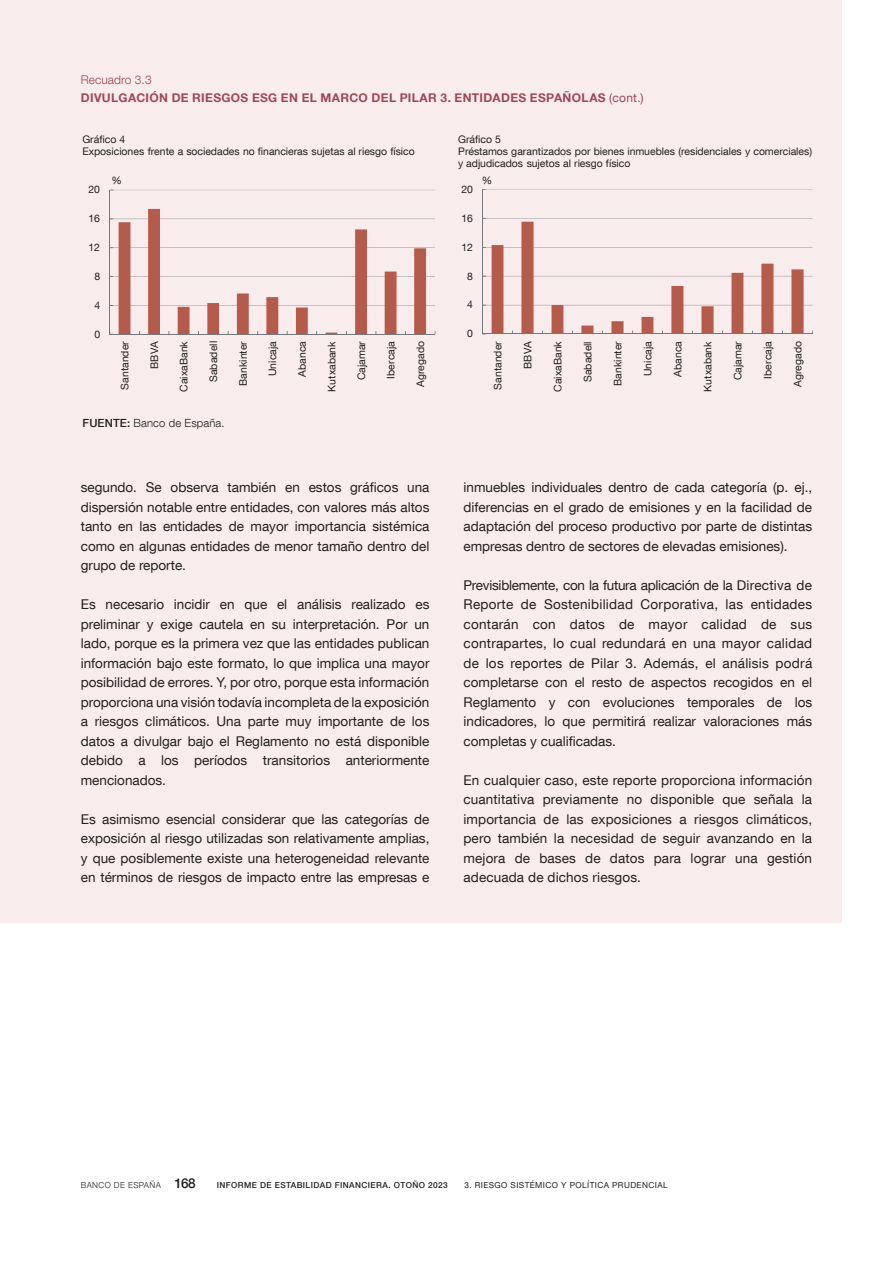
<style>
.page{position:relative;width:893px;height:1263px;background:#fff}
.page>*{position:absolute;margin:0;border:0;box-sizing:border-box;transform-origin:0 0}
.Recuadro_título{font:300 30px "Bd E Neue Helvetica";letter-spacing:.005em;color:#9d4855}
.Recuadro_texto{font:13.5px/19.5px "Bd E Neue Helvetica";color:#231f20;text-align:justify}
.Recuadro_título-2{font:700 12px "Bd E Neue Helvetica";letter-spacing:.03em;color:#9d4855}
.Recuadro_número{font:300 12px "Bd E Neue Helvetica";letter-spacing:.005em;color:#9d4855}
.t1{font:300 11.25px "Bd E Neue Helvetica";letter-spacing:.01em;color:#231f20}
.t2{font:10.5px/12.6px "Bd E Neue Helvetica";color:#231f20}
.t3{font:500 8.25px "Bd E Neue Helvetica";letter-spacing:.05em;color:#231f20}
.t4{font:8.25px "Bd E Neue Helvetica";letter-spacing:.05em;color:#231f20}
.t5{font:300 8.25px "Bd E Neue Helvetica";letter-spacing:.05em;color:#231f20}
.s1{font-weight:400}
.s2{font-weight:500}
.s3{font-weight:500;font-size:13.5px}
</style>
<div class="page">
<div style="left:0;top:0;width:842px;height:923px;background:#f9eced"></div>
<hr style="left:483px;top:305px;width:329px;height:1px;background:#9a9d9e">
<hr style="left:483px;top:276px;width:329px;height:1px;background:#9a9d9e">
<hr style="left:483px;top:247px;width:329px;height:1px;background:#9a9d9e">
<hr style="left:483px;top:218px;width:329px;height:1px;background:#9a9d9e">
<hr style="left:483px;top:189px;width:329px;height:1px;background:#9a9d9e">
<hr style="left:482px;top:189px;width:1px;height:145px;background:#74787a">
<hr style="left:483px;top:333px;width:329px;height:1px;background:#74787a">
<svg style="left:492px;top:222px;width:311px;height:111px"></svg>
<hr style="left:110px;top:305px;width:325px;height:1px;background:#9a9d9e">
<hr style="left:110px;top:276px;width:325px;height:1px;background:#9a9d9e">
<hr style="left:110px;top:247px;width:325px;height:1px;background:#9a9d9e">
<hr style="left:110px;top:219px;width:325px;height:1px;background:#9a9d9e">
<hr style="left:110px;top:190px;width:325px;height:1px;background:#9a9d9e">
<hr style="left:109px;top:190px;width:1px;height:144px;background:#74787a">
<hr style="left:110px;top:334px;width:325px;height:1px;background:#74787a">
<svg style="left:119px;top:209px;width:307px;height:125px"></svg>
<p class="Recuadro_número" style="left:135px;top:72px;width:18px">? ?</p>
<p class="Recuadro_número" style="left:81px;top:72px;width:72px">Recuadro 3.3</p>
<h4 class="Recuadro_título-2" style="left:81px;top:90px;width:564px">DIVULGACIÓN DE RIESGOS ESG EN EL MARCO DEL PILAR 3. ENTIDADES ESPAÑOLAS <span class="s1">(cont.)</span></h4>
<h4 class="Recuadro_título" style="left:81px;top:79px;width:270px">TÍTULO RECUADRO</h4>
<p class="t2" style="left:82px;top:132px;width:334px">Gráfico 4<br>Exposiciones frente a sociedades no financieras sujetas al riesgo físico</p>
<p class="t2" style="left:458px;top:132px;width:355px">Gráfico 5<br>Préstamos arantizados por bienes inmuebles (residenciales y comerciales)</p>
<p class="t2" style="left:458px;top:156px;width:174px">y adjudicados sujetos al riesgo físico</p>
<p class="t2" style="left:511px;top:145px;width:7px">g</p>
<p class="t2" style="left:89px;top:183px;width:13px">20</p>
<p class="t2" style="left:112px;top:174px;width:12px">%</p>
<p class="t2" style="left:461px;top:183px;width:13px">20</p>
<p class="t2" style="left:482px;top:174px;width:12px">%</p>
<p class="t2" style="left:89px;top:212px;width:13px">16</p>
<p class="t2" style="left:461px;top:212px;width:13px">16</p>
<p class="t2" style="left:89px;top:241px;width:13px">12</p>
<p class="t2" style="left:461px;top:240px;width:13px">12</p>
<p class="t2" style="left:94px;top:270px;width:7px">8</p>
<p class="t2" style="left:467px;top:269px;width:7px">8</p>
<p class="t2" style="left:94px;top:298px;width:7px">4</p>
<p class="t2" style="left:467px;top:298px;width:7px">4</p>
<p class="t2" style="left:94px;top:327px;width:7px">0</p>
<p class="t2" style="left:467px;top:327px;width:7px">0</p>
<p class="t2" style="left:118px;top:390px;width:50px;rotate:-90deg">Santander</p>
<p class="t2" style="left:148px;top:369px;width:29px;rotate:-90deg">BBVA</p>
<p class="t2" style="left:177px;top:392px;width:52px;rotate:-90deg">CaixaBank</p>
<p class="t2" style="left:207px;top:382px;width:42px;rotate:-90deg">Sabadell</p>
<p class="t2" style="left:236px;top:386px;width:46px;rotate:-90deg">Bankinter</p>
<p class="t2" style="left:266px;top:376px;width:36px;rotate:-90deg">Unicaja</p>
<p class="t2" style="left:296px;top:377px;width:37px;rotate:-90deg">Abanca</p>
<p class="t2" style="left:325px;top:392px;width:52px;rotate:-90deg">Kutxabank</p>
<p class="t2" style="left:355px;top:380px;width:41px;rotate:-90deg">Cajamar</p>
<p class="t2" style="left:384px;top:378px;width:39px;rotate:-90deg">Ibercaja</p>
<p class="t2" style="left:414px;top:387px;width:47px;rotate:-90deg">Agregado</p>
<p class="t2" style="left:491px;top:390px;width:50px;rotate:-90deg">Santander</p>
<p class="t2" style="left:521px;top:369px;width:29px;rotate:-90deg">BBVA</p>
<p class="t2" style="left:551px;top:392px;width:52px;rotate:-90deg">CaixaBank</p>
<p class="t2" style="left:581px;top:382px;width:42px;rotate:-90deg">Sabadell</p>
<p class="t2" style="left:611px;top:386px;width:46px;rotate:-90deg">Bankinter</p>
<p class="t2" style="left:641px;top:376px;width:36px;rotate:-90deg">Unicaja</p>
<p class="t2" style="left:671px;top:377px;width:37px;rotate:-90deg">Abanca</p>
<p class="t2" style="left:701px;top:392px;width:52px;rotate:-90deg">Kutxabank</p>
<p class="t2" style="left:731px;top:380px;width:41px;rotate:-90deg">Cajamar</p>
<p class="t2" style="left:761px;top:378px;width:39px;rotate:-90deg">Ibercaja</p>
<p class="t2" style="left:791px;top:387px;width:47px;rotate:-90deg">Agregado</p>
<p class="t1" style="left:83px;top:416px;width:144px"><span class="s2">FUENTE:</span> Banco de España.</p>
<p class="Recuadro_texto" style="left:81px;top:477px;width:350px">segundo. Se observa también en estos gráficos una dispersión notable entre entidades, con valores más altos tanto en las entidades de mayor importancia sistémica como en algunas entidades de menor tamaño dentro del grupo de reporte.</p>
<p class="Recuadro_texto" style="left:81px;top:594px;width:350px">Es necesario incidir en que el análisis realizado es preliminar y exige cautela en su interpretación. Por un lado, porque es la primera vez que las entidades publican información bajo este formato, lo que implica una mayor posibilidad de errores. Y, por otro, porque esta información proporciona una visión todavía incompleta de la exposición a riesgos climáticos. Una parte muy importante de los datos a divulgar bajo el Reglamento no está disponible debido a los períodos transitorios anteriormente mencionados.</p>
<p class="Recuadro_texto" style="left:81px;top:809px;width:350px">Es asimismo esencial considerar que las categorías de exposición al riesgo utilizadas son relativamente amplias, y que posiblemente existe una heterogeneidad relevante en términos de riesgos de impacto entre las empresas e</p>
<p class="Recuadro_texto" style="left:463px;top:477px;width:350px">inmuebles individuales dentro de cada categoría (p. ej., diferencias en el grado de emisiones y en la facilidad de adaptación del proceso productivo por parte de distintas empresas dentro de sectores de elevadas emisiones).</p>
<p class="Recuadro_texto" style="left:463px;top:575px;width:350px">Previsiblemente, con la futura aplicación de la Directiva de Reporte de Sostenibilidad Corporativa, las entidades contarán con datos de mayor calidad de sus contrapartes, lo cual redundará en una mayor calidad de los reportes de Pilar 3. Además, el análisis podrá completarse con el resto de aspectos recogidos en el Reglamento y con evoluciones temporales de los indicadores, lo que permitirá realizar valoraciones más completas y cualificadas.</p>
<p class="Recuadro_texto" style="left:463px;top:770px;width:350px">En cualquier caso, este reporte proporciona información cuantitativa previamente no disponible que señala la importancia de las exposiciones a riesgos climáticos, pero también la necesidad de seguir avanzando en la mejora de bases de datos para lograr una gestión adecuada de dichos riesgos.</p>
<p class="t5" style="left:81px;top:1180px;width:116px">BANCO DE ESPAÑA <span class="s3">168</span></p>
<p class="t3" style="left:217px;top:1180px;width:232px">INFORME DE ESTABILIDAD FINANCIERA. OTOÑO 2023</p>
<p class="t4" style="left:464px;top:1180px;width:205px">3. RIESGO SISTÉMICO Y POLÍTICA PRUDENCIAL</p>
</div>
